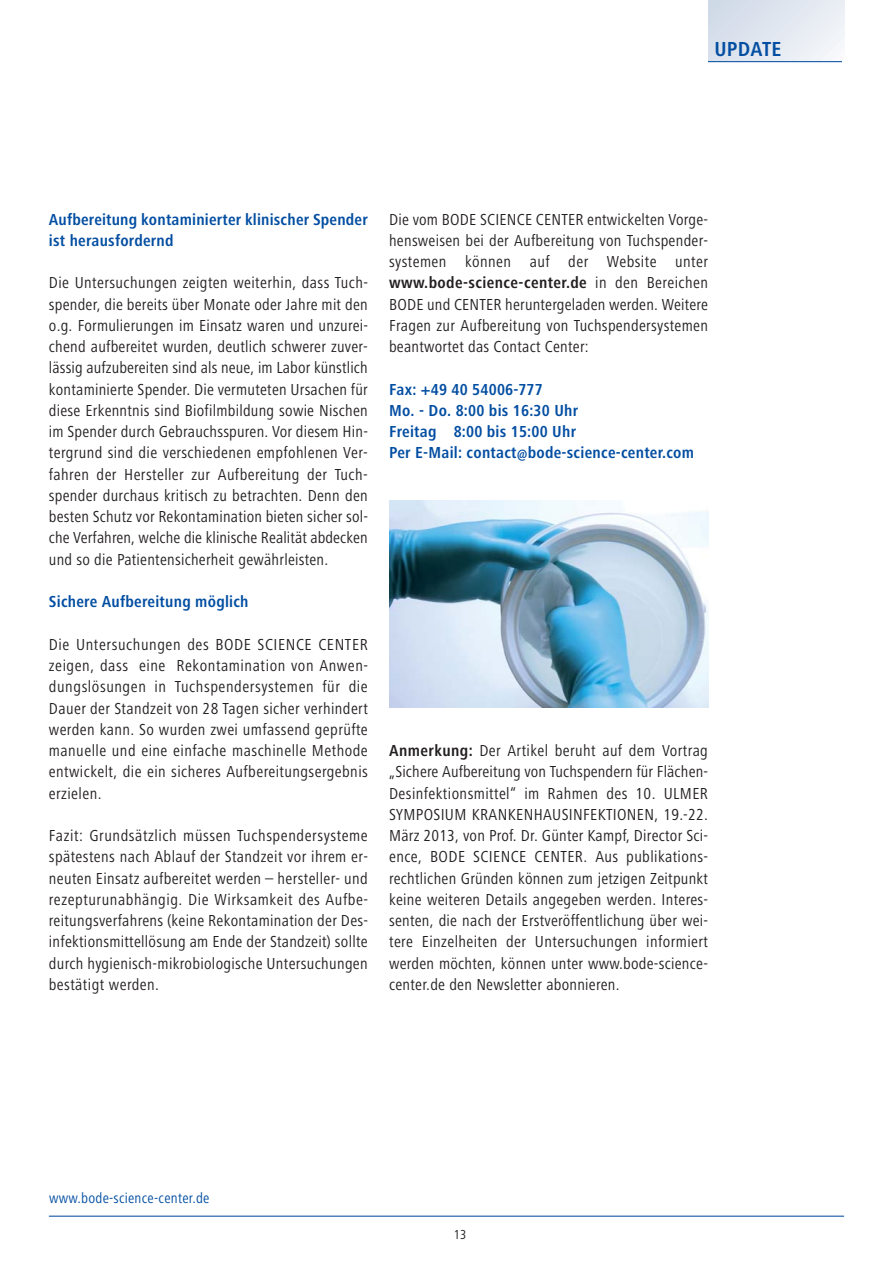
<style>
.page{position:relative;width:893px;height:1263px;background:#fff}
.page>*{position:absolute;margin:0;border:0;box-sizing:border-box;transform-origin:0 0}
.t1{font:700 21px "Hartmann";letter-spacing:.015em;color:#034ea2}
.t2{font:16.5px/21.3px "Hartmann";letter-spacing:.015em;color:#231f20;text-align:justify}
.t3{font:700 16.5px/21.3px "Hartmann";letter-spacing:.015em;color:#034ea2}
.t4{font:15px "Hartmann";letter-spacing:.015em;color:#034ea2}
.t5{font:13.5px "Hartmann";color:#231f20}
.s1{font-weight:700}
</style>
<div class="page">
<div style="left:708px;top:0;width:136px;height:62px;background:linear-gradient(to right,#d3dce9,#f1f4f8)"></div>
<hr style="left:49px;top:1215px;width:795px;height:2px;background:#034ea2">
<hr style="left:708px;top:61px;width:134px;height:1px;background:#034ea2">
<img style="left:389px;top:501px;width:319px;height:207px">
<p class="t1" style="left:714px;top:40px;width:69px">UPDATE</p>
<p class="t3" style="left:49px;top:210px;width:320px">Aufbereitung kontaminierter klinischer Spender ist herausfordernd</p>
<p class="t2" style="left:49px;top:274px;width:321px">Die Untersuchungen zeigten weiterhin, dass Tuch&shy;spender, die bereits über Monate oder Jahre mit den o.g. Formulierungen im Einsatz waren und unzurei&shy;chend aufbereitet wurden, deutlich schwerer zuver&shy;lässig aufzubereiten sind als neue, im Labor künstlich kontaminierte Spender. Die vermuteten Ursachen für diese Erkenntnis sind Biofilmbildung sowie Nischen im Spender durch Gebrauchsspuren. Vor diesem Hin&shy;tergrund sind die verschiedenen empfohlenen Ver&shy;fahren der Hersteller zur Aufbereitung der Tuch&shy;spender durchaus kritisch zu betrachten. Denn den besten Schutz vor Rekontamination bieten sicher sol&shy;che Verfahren, welche die klinische Realität abdecken und so die Patientensicherheit gewährleisten.</p>
<p class="t3" style="left:49px;top:592px;width:201px">Sichere Aufbereitung möglich</p>
<p class="t2" style="left:49px;top:635px;width:321px">Die Untersuchungen des BODE SCIENCE CENTER zeigen, dass eine Rekontamination von Anwen&shy;dungslösungen in Tuchspendersystemen für die Dauer der Standzeit von 28 Tagen sicher verhindert werden kann. So wurden zwei umfassend geprüfte manuelle und eine einfache maschinelle Methode entwickelt, die ein sicheres Aufbereitungsergebnis erzielen.</p>
<p class="t2" style="left:49px;top:826px;width:321px">Fazit: Grundsätzlich müssen Tuchspendersysteme spätestens nach Ablauf der Standzeit vor ihrem er&shy;neuten Einsatz aufbereitet werden – hersteller- und rezepturunabhängig. Die Wirksamkeit des Aufbe&shy;reitungsverfahrens (keine Rekontamination der Des&shy;infektionsmittellösung am Ende der Standzeit) sollte durch hygienisch-mikrobiologische Untersuchungen bestätigt werden.</p>
<p class="t2" style="left:389px;top:210px;width:320px">Die vom BODE SCIENCE CENTER entwickelten Vorge&shy;hensweisen bei der Aufbereitung von Tuchspender&shy;systemen können auf der Website unter <span class="s1">www.bode-science-center.de</span> in den Bereichen BODE und CENTER heruntergeladen werden. Weitere Fragen zur Aufbereitung von Tuchspendersystemen beantwortet das Contact Center:</p>
<p class="t3" style="left:389px;top:380px;width:306px">Fax: +49 40 54006-777<br>Mo. - Do. 8:00 bis 16:30 Uhr<br>Freitag 8:00 bis 15:00 Uhr<br>Per E-Mail: contact@bode-science-center.com</p>
<p class="t2" style="left:389px;top:741px;width:321px"><span class="s1">Anmerkung:</span> Der Artikel beruht auf dem Vortrag „Sichere Aufbereitung von Tuchspendern für Flächen-Desinfektionsmittel“ im Rahmen des 10. ULMER SYMPOSIUM KRANKENHAUSINFEKTIONEN, 19.-22.<br>März 2013, von Prof. Dr. Günter Kampf, Director Sci&shy;ence, BODE SCIENCE CENTER. Aus publikations&shy;rechtlichen Gründen können zum jetzigen Zeitpunkt keine weiteren Details angegeben werden. Interes&shy;senten, die nach der Erstveröffentlichung über wei&shy;tere Einzelheiten der Untersuchungen informiert werden möchten, können unter www.bode-science&shy;center.de den Newsletter abonnieren.</p>
<p class="t4" style="left:49px;top:1192px;width:162px">www.bode-science-center.de</p>
<p class="t5" style="left:454px;top:1229px;width:14px">13</p>
</div>
